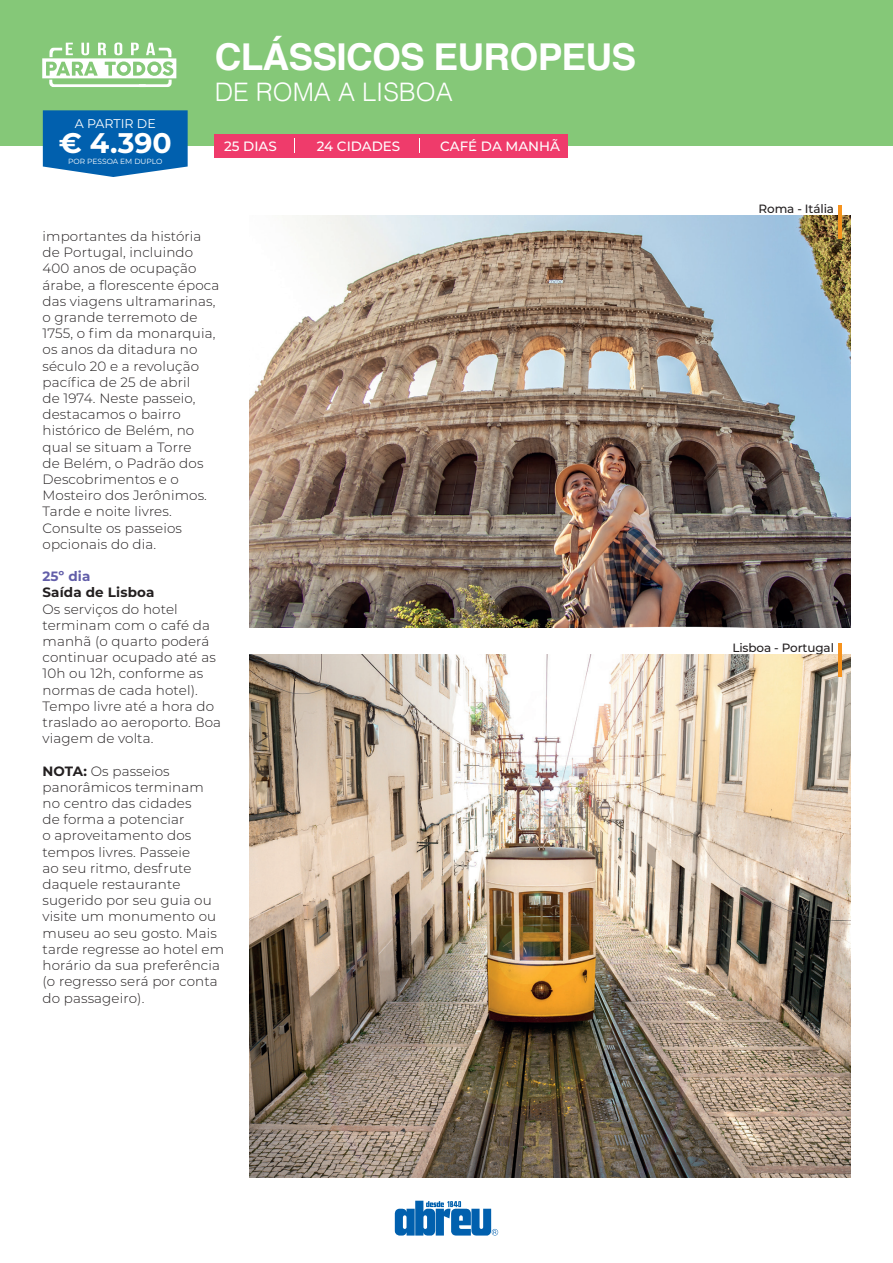
<style>
.page{position:relative;width:893px;height:1263px;background:#fff}
.page>*{position:absolute;margin:0;border:0;box-sizing:border-box;transform-origin:0 0}
.t1{font:700 37.05px "Helvetica";letter-spacing:-.02em;color:#fff}
.t2{font:700 28.35px "Montserrat";color:#fff}
.t3{font:300 25.5px "Helvetica";color:#fff}
.t4{font:300 13.5px/16.2px "Montserrat";letter-spacing:.01em;color:#231f20}
.t5{font:500 13.5px "Montserrat";color:#fff}
.t6{font:700 13.5px "Montserrat";letter-spacing:.01em;color:#231f20}
.t7{font:700 13.5px "Montserrat";letter-spacing:.01em;color:#625ea9}
.t8{font:12.6px "Montserrat";color:#fff}
.t9{font:500 12px "Montserrat";letter-spacing:-.01em;color:#231f20}
.t10{font:7.5px "Montserrat";color:#fff}
.s1{font-weight:700}
</style>
<div class="page">
<svg style="left:395px;top:1201px;width:103px;height:34px"></svg>
<div style="left:0;top:0;width:893px;height:145px;background:#85c878"></div>
<div style="left:215px;top:134px;width:353px;height:23px;background:#ef3b6b"></div>
<svg style="left:294px;top:138px;width:1px;height:15px"></svg>
<svg style="left:419px;top:138px;width:1px;height:15px"></svg>
<svg style="left:42px;top:42px;width:134px;height:45px"></svg>
<svg style="left:43px;top:110px;width:145px;height:67px;background:#156db4"></svg>
<img style="left:249px;top:216px;width:601px;height:411px">
<hr style="left:838px;top:205px;width:3px;height:33px;background:#f7931d">
<img style="left:249px;top:655px;width:601px;height:523px">
<hr style="left:838px;top:644px;width:3px;height:33px;background:#f7931d">
<p class="t8" style="left:75px;top:115px;width:83px">A PARTIR DE</p>
<h2 class="t2" style="left:59px;top:123px;width:115px">€ 4.390</h2>
<p class="t10" style="left:68px;top:157px;width:96px">POR PESSOA EM DUPLO</p>
<h1 class="t1" style="left:215px;top:27px;width:423px">CLÁSSICOS EUROPEUS</h1>
<h3 class="t3" style="left:215px;top:70px;width:240px">DE ROMA A LISBOA</h3>
<p class="t5" style="left:224px;top:137px;width:54px">25 DIAS</p>
<p class="t5" style="left:317px;top:137px;width:85px">24 CIDADES</p>
<p class="t5" style="left:440px;top:137px;width:121px">CAFÉ DA MANHÃ</p>
<p class="t4" style="left:43px;top:228px;width:178px">importantes da história de Portugal, incluindo<br>400 anos de ocupação árabe, a florescente época das viagens ultramarinas, o grande terremoto de<br>1755, o fim da monarquia, os anos da ditadura no século 20 e a revolução pacífica de 25 de abril<br>de 1974. Neste passeio, destacamos o bairro histórico de Belém, no qual se situam a Torre<br>de Belém, o Padrão dos<br>Descobrimentos e o<br>Mosteiro dos Jerônimos.<br>Tarde e noite livres.<br>Consulte os passeios opcionais do dia.</p>
<p class="t7" style="left:43px;top:567px;width:49px">25º dia</p>
<p class="t6" style="left:43px;top:583px;width:113px">Saída de Lisboa</p>
<p class="t4" style="left:43px;top:600px;width:180px">Os serviços do hotel terminam com o café da manhã (o quarto poderá continuar ocupado até as<br>10h ou 12h, conforme as normas de cada hotel).<br>Tempo livre até a hora do traslado ao aeroporto. Boa viagem de volta.</p>
<p class="t4" style="left:43px;top:762px;width:183px"><span class="s1">NOTA:</span> Os passeios panorâmicos terminam no centro das cidades<br>de forma a potenciar<br>o aproveitamento dos tempos livres. Passeie<br>ao seu ritmo, desfrute daquele restaurante sugerido por seu guia ou visite um monumento ou museu ao seu gosto. Mais tarde regresse ao hotel em horário da sua preferência (o regresso será por conta do passageiro).</p>
<p class="t9" style="left:759px;top:201px;width:77px">Roma - Itália</p>
<p class="t9" style="left:732px;top:639px;width:103px">Lisboa - Portugal</p>
</div>
